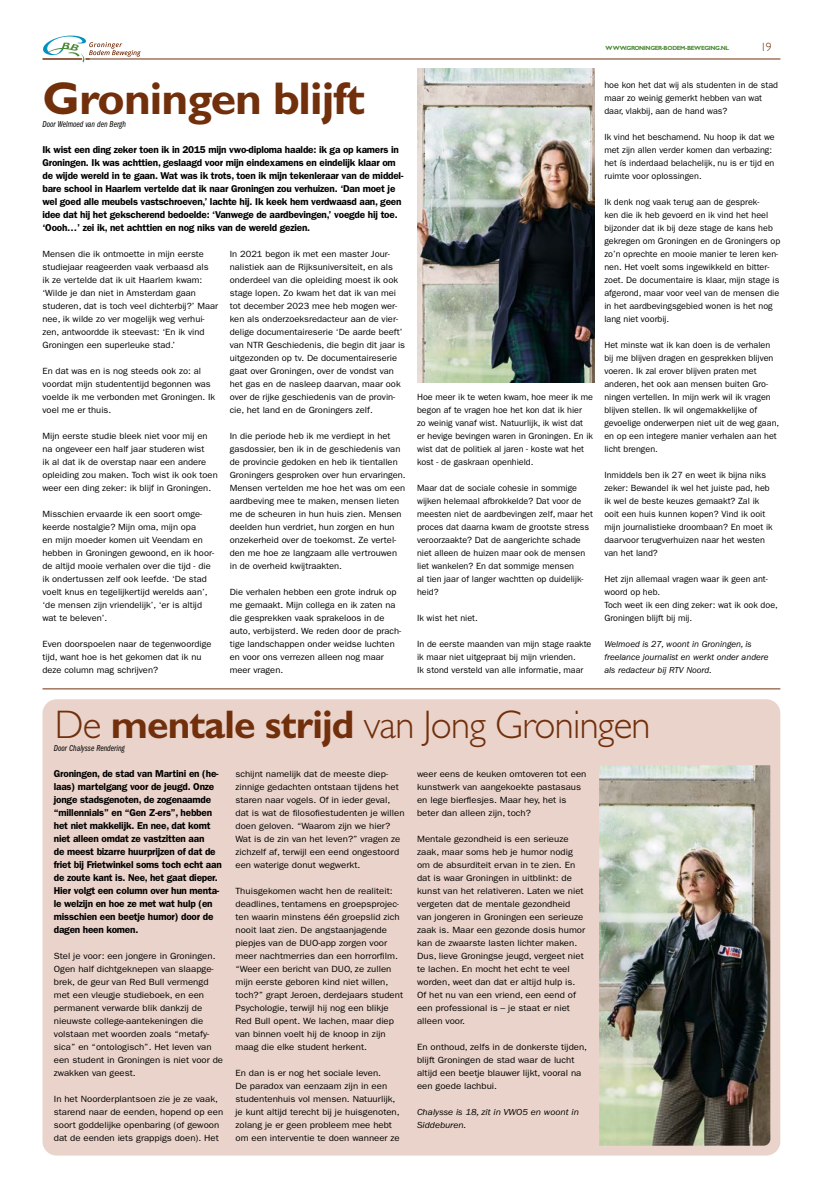
<style>
.page{position:relative;width:823px;height:1191px;background:#fff}
.page>*{position:absolute;margin:0;border:0;box-sizing:border-box;transform-origin:0 0}
.t1{font:700 46px "Gill Sans Std";letter-spacing:-.02em;color:#712f0c}
.t2{font:300 40px "Gill Sans Std";letter-spacing:-.02em;color:#712f0c}
.t3{font:300 12px "Gill Sans Std";color:#712f0c}
.t4{font:600 10px/13px "ITC Franklin Gothic Std";letter-spacing:-.02em;color:#000}
.t5{font:9px/13px "ITC Franklin Gothic Std";color:#000;scale:1.07 1}
.t6{font:9px/13px "ITC Franklin Gothic Std";color:#000;scale:1.04 1}
.t7{font:9px/13px "ITC Franklin Gothic Std";color:#000}
.t8{font:italic 9px/13px "ITC Franklin Gothic Std";color:#000}
.t9{font:9px "ITC Franklin Gothic Std Bk Cp It";color:#000}
.t10{font:italic 9px/13px "ITC Franklin Gothic Std";color:#000;scale:1.07 1}
.t11{font:700 6px "Gill Sans Std";letter-spacing:-.06em;color:#4c8b36}
.s1{font-weight:700}
</style>
<div class="page">
<hr style="left:86px;top:59px;width:694px;height:1px;background:#712f0c">
<svg style="left:42px;top:35px;width:99px;height:28px"></svg>
<div style="left:42px;top:699px;width:737px;height:456px;background:#ead3ca;border-radius:14px"></div>
<img style="left:599px;top:765px;width:170px;height:380px">
<img style="left:417px;top:68px;width:177px;height:315px">
<hr style="left:42px;top:688px;width:737px;height:1px;background:#712f0c">
<p class="t11" style="left:605px;top:44px;width:125px">WWW.GRONINGER-BODEM-BEWEGING.NL</p>
<h3 class="t3" style="left:760px;top:41px;width:13px">19</h3>
<p class="t7" style="left:604px;top:78px;width:175px">hoe kon het dat wij als studenten in de stad maar zo weinig gemerkt hebben van wat daar, vlakbij, aan de hand was?</p>
<p class="t7" style="left:604px;top:130px;width:172px">Ik vind het beschamend. Nu hoop ik dat we met zijn allen verder komen dan verbazing: het ís inderdaad belachelijk, nu is er tijd en ruimte voor oplossingen.</p>
<p class="t7" style="left:604px;top:195px;width:177px">Ik denk nog vaak terug aan de gesprek-<br>ken die ik heb gevoerd en ik vind het heel bijzonder dat ik bij deze stage de kans heb gekregen om Groningen en de Groningers op zo’n oprechte en mooie manier te leren ken&shy;nen. Het voelt soms ingewikkeld en bitter&shy;zoet. De documentaire is klaar, mijn stage is afgerond, maar voor veel van de mensen die in het aardbevingsgebied wonen is het nog lang niet voorbij.</p>
<p class="t7" style="left:604px;top:338px;width:176px">Het minste wat ik kan doen is de verhalen bij me blijven dragen en gesprekken blijven voeren. Ik zal erover blijven praten met anderen, het ook aan mensen buiten Gro&shy;ningen vertellen. In mijn werk wil ik vragen blijven stellen. Ik wil ongemakkelijke of gevoelige onderwerpen niet uit de weg gaan, en op een integere manier verhalen aan het licht brengen.</p>
<p class="t7" style="left:604px;top:468px;width:170px">Inmiddels ben ik 27 en weet ik bijna niks zeker: Bewandel ik wel het juiste pad, heb ik wel de beste keuzes gemaakt? Zal ik ooit een huis kunnen kopen? Vind ik ooit mijn journalistieke droombaan? En moet ik daarvoor terugverhuizen naar het westen van het land?</p>
<p class="t7" style="left:604px;top:572px;width:175px">Het zijn allemaal vragen waar ik geen ant&shy;woord op heb.<br>Toch weet ik een ding zeker: wat ik ook doe,<br>Groningen blijft bij mij.</p>
<p class="t8" style="left:604px;top:637px;width:165px">Welmoed is 27, woont in Groningen, is freelance journalist en werkt onder andere als redacteur bij RTV Noord.</p>
<h2 class="t2" style="left:55px;top:702px;width:597px">De <span class="s1">mentale strijd</span> van Jong Groningen</h2>
<p class="t9" style="left:54px;top:743px;width:73px">Door Chalysse Rendering</p>
<p class="t4" style="left:54px;top:767px;width:169px">Groningen, de stad van Martini en (he&shy;laas) martelgang voor de jeugd. Onze jonge stadsgenoten, de zogenaamde “millennials” en “Gen Z-ers”, hebben het niet makkelijk. En nee, dat komt niet alleen omdat ze vastzitten aan<br>de meest bizarre huurprijzen of dat de friet bij Frietwinkel soms toch echt aan de zoute kant is. Nee, het gaat dieper.<br>Hier volgt een column over hun menta&shy;le welzijn en hoe ze met wat hulp (en misschien een beetje humor) door de dagen heen komen.</p>
<p class="t5" style="left:54px;top:950px;width:160px">Stel je voor: een jongere in Groningen.<br>Ogen half dichtgeknepen van slaapge&shy;brek, de geur van Red Bull vermengd met een vleugje studieboek, en een permanent verwarde blik dankzij de nieuwste college-aantekeningen die volstaan met woorden zoals “metafy&shy;sica” en “ontologisch”. Het leven van een student in Groningen is niet voor de zwakken van geest.</p>
<p class="t5" style="left:54px;top:1093px;width:160px">In het Noorderplantsoen zie je ze vaak, starend naar de eenden, hopend op een soort goddelijke openbaring (of gewoon dat de eenden iets grappigs doen). Het</p>
<h1 class="t1" style="left:42px;top:71px;width:324px">Groningen blijft</h1>
<p class="t9" style="left:42px;top:119px;width:85px">Door Welmoed van den Bergh</p>
<p class="t4" style="left:42px;top:143px;width:362px">Ik wist een ding zeker toen ik in 2015 mijn vwo-diploma haalde: ik ga op kamers in Groningen. Ik was achttien, geslaagd voor mijn eindexamens en eindelijk klaar om de wijde wereld in te gaan. Wat was ik trots, toen ik mijn tekenleraar van de middel&shy;bare school in Haarlem vertelde dat ik naar Groningen zou verhuizen. ‘Dan moet je wel goed alle meubels vastschroeven,’ lachte hij. Ik keek hem verdwaasd aan, geen idee dat hij het gekscherend bedoelde: ‘Vanwege de aardbevingen,’ voegde hij toe. ‘Oooh…’ zei ik, net achttien en nog niks van de wereld gezien.</p>
<p class="t6" style="left:42px;top:248px;width:170px">Mensen die ik ontmoette in mijn eerste studiejaar reageerden vaak verbaasd als<br>ik ze vertelde dat ik uit Haarlem kwam: ‘Wilde je dan niet in Amsterdam gaan studeren, dat is toch veel dichterbij?’ Maar nee, ik wilde zo ver mogelijk weg verhui&shy;zen, antwoordde ik steevast: ‘En ik vind Groningen een superleuke stad.’</p>
<p class="t6" style="left:42px;top:365px;width:167px">En dat was en is nog steeds ook zo: al voordat mijn studententijd begonnen was voelde ik me verbonden met Groningen. Ik voel me er thuis.</p>
<p class="t6" style="left:42px;top:429px;width:170px">Mijn eerste studie bleek niet voor mij en na ongeveer een half jaar studeren wist<br>ik al dat ik de overstap naar een andere opleiding zou maken. Toch wist ik ook toen weer een ding zeker: ik blijf in Groningen.</p>
<p class="t6" style="left:42px;top:507px;width:166px">Misschien ervaarde ik een soort omge&shy;keerde nostalgie? Mijn oma, mijn opa<br>en mijn moeder komen uit Veendam en hebben in Groningen gewoond, en ik hoor&shy;de altijd mooie verhalen over die tijd - die ik ondertussen zelf ook leefde. ‘De stad voelt knus en tegelijkertijd werelds aan’, ‘de mensen zijn vriendelijk’, ‘er is altijd wat te beleven’.</p>
<p class="t6" style="left:42px;top:637px;width:164px">Even doorspoelen naar de tegenwoordige tijd, want hoe is het gekomen dat ik nu deze column mag schrijven?</p>
<p class="t6" style="left:230px;top:247px;width:170px">In 2021 begon ik met een master Jour&shy;nalistiek aan de Rijksuniversiteit, en als onderdeel van die opleiding moest ik ook stage lopen. Zo kwam het dat ik van mei tot december 2023 mee heb mogen wer&shy;ken als onderzoeksredacteur aan de vier&shy;delige documentaireserie ‘De aarde beeft’ van NTR Geschiedenis, die begin dit jaar is uitgezonden op tv. De documentaireserie gaat over Groningen, over de vondst van het gas en de nasleep daarvan, maar ook over de rijke geschiedenis van de provin&shy;cie, het land en de Groningers zelf.</p>
<p class="t6" style="left:230px;top:430px;width:170px">In die periode heb ik me verdiept in het gasdossier, ben ik in de geschiedenis van de provincie gedoken en heb ik tientallen Groningers gesproken over hun ervaringen.<br>Mensen vertelden me hoe het was om een aardbeving mee te maken, mensen lieten me de scheuren in hun huis zien. Mensen deelden hun verdriet, hun zorgen en hun onzekerheid over de toekomst. Ze vertel&shy;den me hoe ze langzaam alle vertrouwen in de overheid kwijtraakten.</p>
<p class="t6" style="left:230px;top:586px;width:166px">Die verhalen hebben een grote indruk op me gemaakt. Mijn collega en ik zaten na die gesprekken vaak sprakeloos in de auto, verbijsterd. We reden door de prach&shy;tige landschappen onder weidse luchten en voor ons verrezen alleen nog maar meer vragen.</p>
<p class="t7" style="left:417px;top:391px;width:177px">Hoe meer ik te weten kwam, hoe meer ik me begon af te vragen hoe het kon dat ik hier<br>zo weinig vanaf wist. Natuurlijk, ik wist dat er hevige bevingen waren in Groningen. En ik wist dat de politiek al jaren - koste wat het kost - de gaskraan openhield.</p>
<p class="t7" style="left:417px;top:481px;width:177px">Maar dat de sociale cohesie in sommige wijken helemaal afbrokkelde? Dat voor de meesten niet de aardbevingen zelf, maar het proces dat daarna kwam de grootste stress veroorzaakte? Dat de aangerichte schade niet alleen de huizen maar ook de mensen liet wankelen? En dat sommige mensen<br>al tien jaar of langer wachtten op duidelijk&shy;heid?</p>
<p class="t7" style="left:417px;top:611px;width:62px">Ik wist het niet.</p>
<p class="t7" style="left:417px;top:637px;width:176px">In de eerste maanden van mijn stage raakte ik maar niet uitgepraat bij mijn vrienden.<br>Ik stond versteld van alle informatie, maar</p>
<p class="t5" style="left:417px;top:767px;width:160px">weer eens de keuken omtoveren tot een kunstwerk van aangekoekte pastasaus en lege bierflesjes. Maar hey, het is beter dan alleen zijn, toch?</p>
<p class="t5" style="left:417px;top:832px;width:158px">Mentale gezondheid is een serieuze zaak, maar soms heb je humor nodig om de absurditeit ervan in te zien. En dat is waar Groningen in uitblinkt: de kunst van het relativeren. Laten we niet vergeten dat de mentale gezondheid van jongeren in Groningen een serieuze zaak is. Maar een gezonde dosis humor kan de zwaarste lasten lichter maken.<br>Dus, lieve Groningse jeugd, vergeet niet te lachen. En mocht het echt te veel worden, weet dan dat er altijd hulp is.<br>Of het nu van een vriend, een eend of een professional is – je staat er niet alleen voor.</p>
<p class="t5" style="left:417px;top:1040px;width:160px">En onthoud, zelfs in de donkerste tijden, blijft Groningen de stad waar de lucht altijd een beetje blauwer lijkt, vooral na een goede lachbui.</p>
<p class="t10" style="left:417px;top:1106px;width:153px">Chalysse is 18, zit in VWO5 en woont in<br>Siddeburen.</p>
<p class="t5" style="left:235px;top:767px;width:159px">schijnt namelijk dat de meeste diep&shy;zinnige gedachten ontstaan tijdens het staren naar vogels. Of in ieder geval, dat is wat de filosofiestudenten je willen doen geloven. “Waarom zijn we hier?<br>Wat is de zin van het leven?” vragen ze zichzelf af, terwijl een eend ongestoord een waterige donut wegwerkt.</p>
<p class="t5" style="left:235px;top:884px;width:158px">Thuisgekomen wacht hen de realiteit: deadlines, tentamens en groepsprojec&shy;ten waarin minstens één groepslid zich nooit laat zien. De angstaanjagende piepjes van de DUO-app zorgen voor meer nachtmerries dan een horrorfilm. “Weer een bericht van DUO, ze zullen mijn eerste geboren kind niet willen, toch?” grapt Jeroen, derdejaars student Psychologie, terwijl hij nog een blikje Red Bull opent. We lachen, maar diep van binnen voelt hij de knoop in zijn maag die elke student herkent.</p>
<p class="t5" style="left:235px;top:1066px;width:155px">En dan is er nog het sociale leven.<br>De paradox van eenzaam zijn in een studentenhuis vol mensen. Natuurlijk, je kunt altijd terecht bij je huisgenoten, zolang je er geen probleem mee hebt om een interventie te doen wanneer ze</p>
</div>
